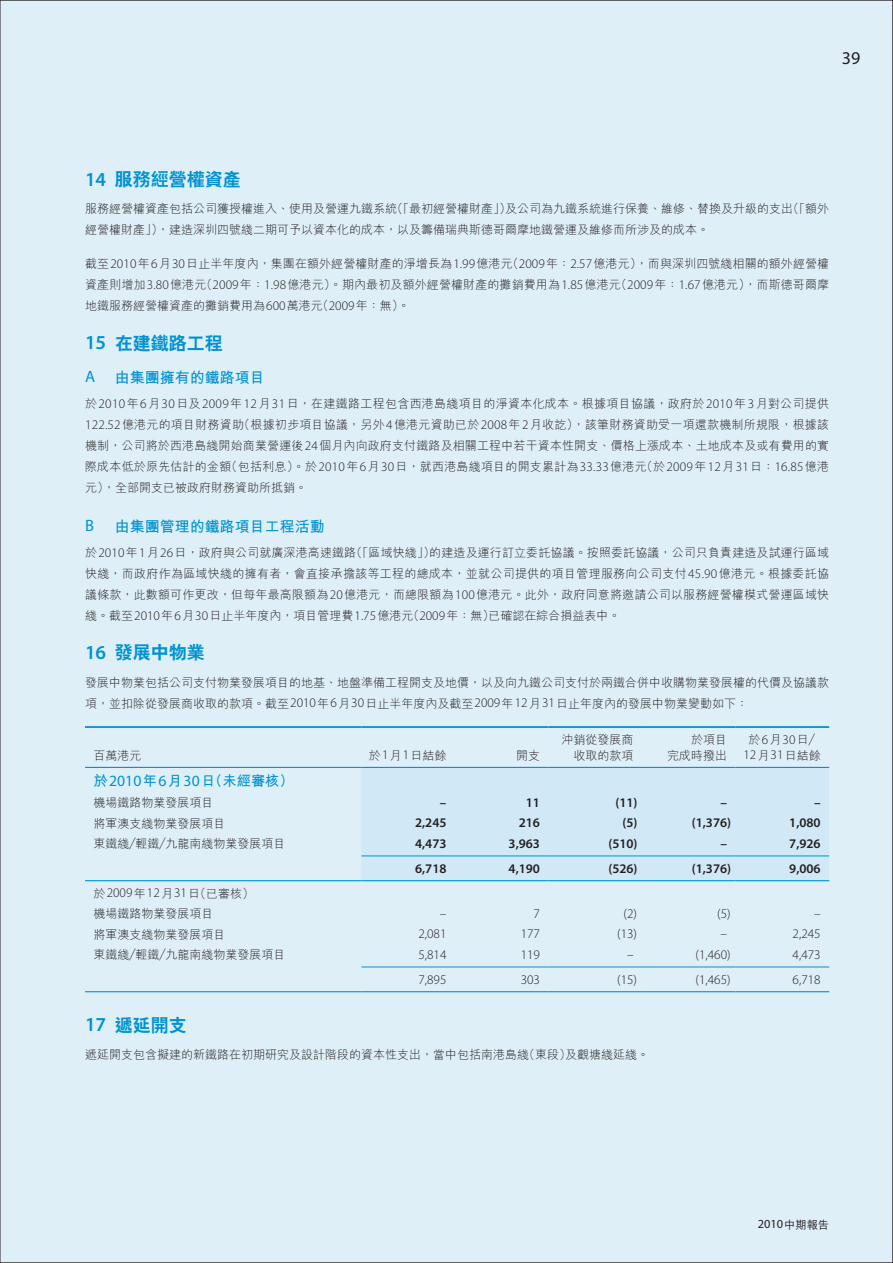
<style>
.page{position:relative;width:893px;height:1263px;background:#fff}
.page>*{position:absolute;margin:0;border:0;box-sizing:border-box;transform-origin:0 0}
.t1{font:800 18px "C Hei 2 HK";color:#0093d0}
.t2{font:18px "Myriad Pro";color:#231f20}
.t3{font:16.5px "Myriad Pro";color:#0093d0}
.t4{font:700 15px "M Hei HK";color:#0093d0}
.t5{font:700 14.25px "M Hei HK";color:#0093d0}
.t6{font:300 13.2px "Myriad Pro";color:#231f20}
.t7{font:600 13.2px "Myriad Pro";color:#231f20}
.t8{font:12.3px "Myriad Pro";color:#231f20}
.t9{font:300 12px/21px "M Hei HK";color:#231f20}
.s1{font-family:"Myriad Pro";font-weight:600;font-size:19.8px}
.s2{font-family:"Myriad Pro";font-size:13.2px}
.s3{font-family:"Myriad Pro";font-weight:400;font-size:16.5px}
.s4{font-family:"M Hei HK";font-size:12px}
.s5{font-family:"Myriad Pro";font-weight:400;font-size:15.75px}
.s6{font-family:"M Hei HK";font-weight:500;font-size:11.25px}
</style>
<div class="page">
<div style="left:1px;top:0;width:892px;height:1263px;background:#dfeff8"></div>
<hr style="left:0;top:0;width:1px;height:1263px;background:#231f20">
<h1 class="t2" style="left:842px;top:47px;width:20px">39</h1>
<h1 class="t1" style="left:85px;top:167px;width:157px"><span class="s1">14</span> 服務經營權資產</h1>
<p class="t9" style="left:85px;top:198px;width:746px">服務經營權資產包括公司獲授權進入、使用及營運九鐵系統（「最初經營權財產」）及公司為九鐵系統進行保養、維修、替換及升級的支出（「額外經營權財產」），建造深圳四號綫二期可予以資本化的成本，以及籌備瑞典斯德哥爾摩地鐵營運及維修而所涉及的成本。</p>
<p class="t9" style="left:85px;top:253px;width:746px;text-align:justify">截至<span class="s2">2010</span>年<span class="s2">6</span>月<span class="s2">30</span>日止半年度內，集團在額外經營權財產的淨增長為<span class="s2">1.99</span>億港元（<span class="s2">2009</span>年：<span class="s2">2.57</span>億港元），而與深圳四號綫相關的額外經營權資產則增加<span class="s2">3.80</span>億港元（<span class="s2">2009</span>年：<span class="s2">1.98</span>億港元）。期內最初及額外經營權財產的攤銷費用為<span class="s2">1.85</span>億港元（<span class="s2">2009</span>年：<span class="s2">1.67</span>億港元），而斯德哥爾摩地鐵服務經營權資產的攤銷費用為<span class="s2">600</span>萬港元（<span class="s2">2009</span>年：無）。</p>
<h1 class="t1" style="left:85px;top:331px;width:139px"><span class="s1">15</span> 在建鐵路工程</h1>
<p class="t4" style="left:85px;top:366px;width:181px"><span class="s3">A</span> 由集團擁有的鐵路項目</p>
<p class="t9" style="left:85px;top:393px;width:746px;text-align:justify">於<span class="s2">2010</span>年<span class="s2">6</span>月<span class="s2">30</span>日及<span class="s2">2009</span>年<span class="s2">12</span>月<span class="s2">31</span>日，在建鐵路工程包含西港島綫項目的淨資本化成本。根據項目協議，政府於<span class="s2">2010</span>年<span class="s2">3</span>月對公司提供<span class="s2">122.52</span>億港元的項目財務資助（根據初步項目協議，另外<span class="s2">4</span>億港元資助已於<span class="s2">2008</span>年<span class="s2">2</span>月收訖），該筆財務資助受一項還款機制所規限，根據該機制，公司將於西港島綫開始商業營運後<span class="s2">24</span>個月內向政府支付鐵路及相關工程中若干資本性開支、價格上漲成本、土地成本及或有費用的實際成本低於原先估計的金額（包括利息）。於<span class="s2">2010</span>年<span class="s2">6</span>月<span class="s2">30</span>日，就西港島綫項目的開支累計為<span class="s2">33.33</span>億港元（於<span class="s2">2009</span>年<span class="s2">12</span>月<span class="s2">31</span>日：<span class="s2">16.85</span>億港元），全部開支已被政府財務資助所抵銷。</p>
<h2 class="t3" style="left:85px;top:515px;width:10px">B</h2>
<p class="t4" style="left:115px;top:515px;width:211px">由集團管理的鐵路項目工程活動</p>
<p class="t9" style="left:85px;top:541px;width:746px;text-align:justify">於<span class="s2">2010</span>年<span class="s2">1</span>月<span class="s2">26</span>日，政府與公司就廣深港高速鐵路（「區域快綫」）的建造及運行訂立委託協議。按照委託協議，公司只負責建造及試運行區域快綫，而政府作為區域快綫的擁有者，會直接承擔該 工程的總成本，並就公司提供的項目管理服務向公司支付<span class="s2">45.90</span>億港元。根據委託協議條款，此數額可作更改，但每年最高限額為<span class="s2">20</span>億港元，而總限額為<span class="s2">100</span>億港元。此外，政府同意將邀請公司以服務經營權模式營運區域快綫。截至<span class="s2">2010</span>年<span class="s2">6</span>月<span class="s2">30</span>日止半年度內，項目管理費<span class="s2">1.75</span>億港元（<span class="s2">2009</span>年：無）已確認在綜合損益表中。</p>
<h1 class="t1" style="left:85px;top:641px;width:121px"><span class="s1">16</span> 發展中物業</h1>
<p class="t9" style="left:85px;top:671px;width:746px">發展中物業包括公司支付物業發展項目的地基、地盤準備工程開支及地價，以及向九鐵公司支付於兩鐵合併中收購物業發展權的代價及協議款項，並扣除從發展商收取的款項。截至<span class="s2">2010</span>年<span class="s2">6</span>月<span class="s2">30</span>日止半年度內及截至<span class="s2">2009</span>年<span class="s2">12</span>月<span class="s2">31</span>日止年度內的發展中物業變動如下：</p>
<p class="t9" style="left:94px;top:744px;width:49px">百萬港元</p>
<p class="t9" style="left:369px;top:744px;width:79px">於<span class="s2">1</span>月<span class="s2">1</span>日結餘</p>
<p class="t9" style="left:516px;top:744px;width:25px">開支</p>
<p class="t9" style="left:562px;top:731px;width:73px;line-height:15.6px;text-align:right">沖銷從發展商收取的款項</p>
<p class="t9" style="left:667px;top:731px;width:61px;line-height:15.6px;text-align:right">於項目<br>完成時撥出</p>
<p class="t9" style="left:749px;top:729px;width:74px">於<span class="s2">6</span>月<span class="s2">30</span>日／</p>
<p class="t6" style="left:743px;top:747px;width:79px">12<span class="s4">月</span>31<span class="s4">日結餘</span></p>
<p class="t5" style="left:94px;top:771px;width:202px">於<span class="s5">2010</span>年<span class="s5">6</span>月<span class="s5">30</span>日（未經審核）</p>
<p class="t9" style="left:94px;top:792px;width:122px">機場鐵路物業發展項目</p>
<p class="t7" style="left:440px;top:794px;width:8px">–</p>
<p class="t7" style="left:526px;top:794px;width:16px">11</p>
<p class="t7" style="left:615px;top:794px;width:24px">(11)</p>
<p class="t7" style="left:720px;top:794px;width:8px">–</p>
<p class="t7" style="left:814px;top:794px;width:8px">–</p>
<p class="t9" style="left:94px;top:812px;width:133px">將軍澳支綫物業發展項目</p>
<p class="t7" style="left:415px;top:814px;width:33px">2,245</p>
<p class="t7" style="left:519px;top:814px;width:23px">216</p>
<p class="t7" style="left:622px;top:814px;width:17px">(5)</p>
<p class="t7" style="left:692px;top:814px;width:41px">(1,376)</p>
<p class="t7" style="left:789px;top:814px;width:33px">1,080</p>
<p class="t9" style="left:94px;top:833px;width:193px">東鐵綫／輕鐵／九龍南綫物業發展項目</p>
<p class="t7" style="left:415px;top:835px;width:33px">4,473</p>
<p class="t7" style="left:509px;top:835px;width:33px">3,963</p>
<p class="t7" style="left:608px;top:835px;width:31px">(510)</p>
<p class="t7" style="left:720px;top:835px;width:8px">–</p>
<p class="t7" style="left:789px;top:835px;width:33px">7,926</p>
<p class="t7" style="left:415px;top:860px;width:33px">6,718</p>
<p class="t7" style="left:509px;top:860px;width:33px">4,190</p>
<p class="t7" style="left:608px;top:860px;width:31px">(526)</p>
<p class="t7" style="left:692px;top:860px;width:41px">(1,376)</p>
<p class="t7" style="left:789px;top:860px;width:33px">9,006</p>
<p class="t9" style="left:94px;top:882px;width:162px;line-height:20.5px">於<span class="s2">2009</span>年<span class="s2">12</span>月<span class="s2">31</span>日（已審核）機場鐵路物業發展項目</p>
<p class="t6" style="left:440px;top:905px;width:8px">–</p>
<p class="t6" style="left:534px;top:905px;width:8px">7</p>
<p class="t6" style="left:624px;top:905px;width:15px">(2)</p>
<p class="t6" style="left:717px;top:905px;width:15px">(5)</p>
<p class="t6" style="left:814px;top:905px;width:8px">–</p>
<p class="t9" style="left:94px;top:923px;width:133px">將軍澳支綫物業發展項目</p>
<p class="t6" style="left:418px;top:926px;width:30px">2,081</p>
<p class="t6" style="left:521px;top:926px;width:21px">177</p>
<p class="t6" style="left:617px;top:926px;width:21px">(13)</p>
<p class="t6" style="left:720px;top:926px;width:8px">–</p>
<p class="t6" style="left:793px;top:926px;width:30px">2,245</p>
<p class="t9" style="left:94px;top:944px;width:194px">東鐵綫／輕鐵／九龍南綫物業發展項目</p>
<p class="t6" style="left:418px;top:946px;width:30px">5,814</p>
<p class="t6" style="left:521px;top:946px;width:21px">119</p>
<p class="t6" style="left:627px;top:946px;width:8px">–</p>
<p class="t6" style="left:696px;top:946px;width:37px">(1,460)</p>
<p class="t6" style="left:793px;top:946px;width:30px">4,473</p>
<p class="t6" style="left:418px;top:971px;width:30px">7,895</p>
<p class="t6" style="left:521px;top:971px;width:21px">303</p>
<p class="t6" style="left:617px;top:971px;width:21px">(15)</p>
<p class="t6" style="left:696px;top:971px;width:37px">(1,465)</p>
<p class="t6" style="left:793px;top:971px;width:30px">6,718</p>
<h1 class="t1" style="left:85px;top:1013px;width:103px"><span class="s1">17</span> 遞延開支</h1>
<p class="t9" style="left:85px;top:1044px;width:565px">遞延開支包含擬建的新鐵路在初期研究及設計階段的資本性支出，當中包括南港島綫（東段）及觀塘綫延綫。</p>
<p class="t8" style="left:758px;top:1217px;width:73px">2010<span class="s6">中期報告</span></p>
</div>
